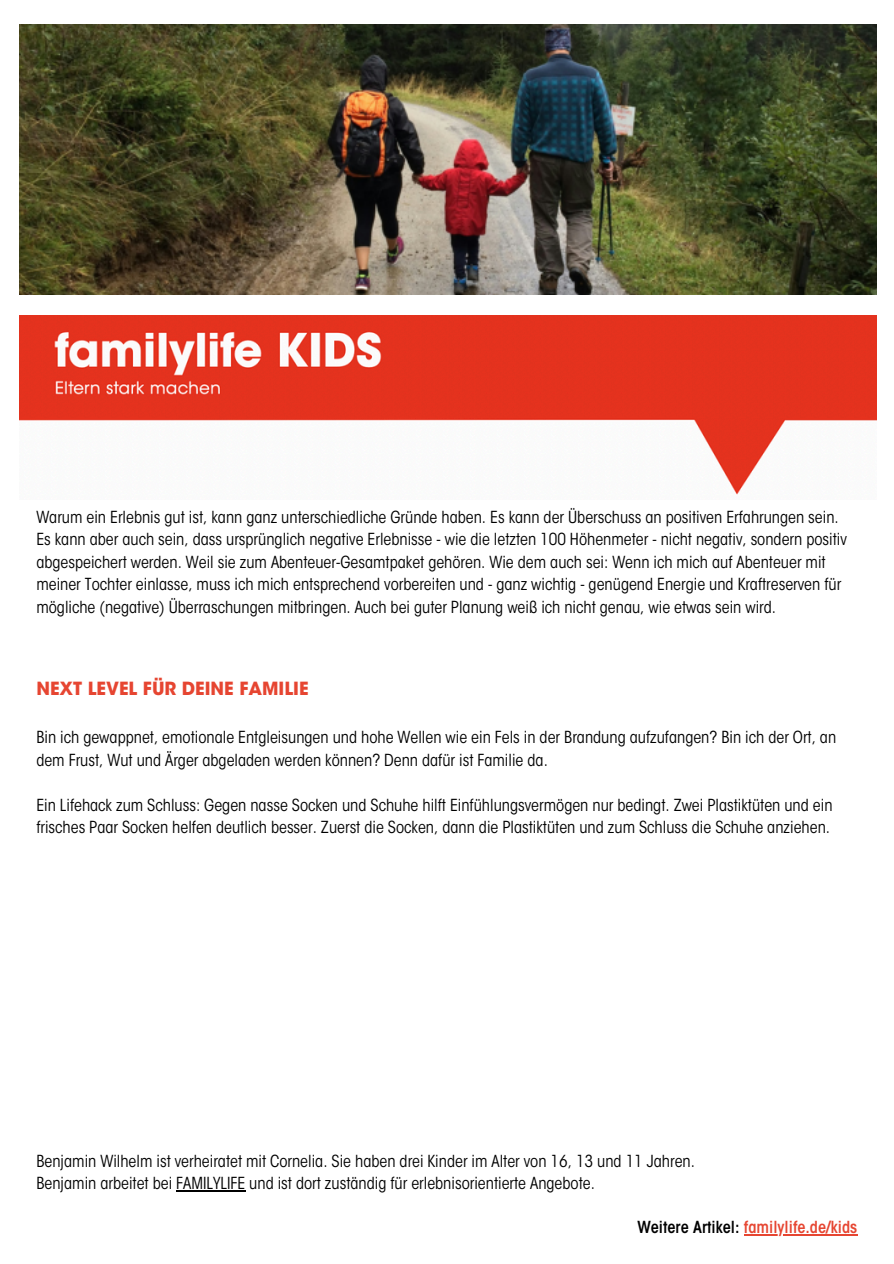
<style>
.page{position:relative;width:894px;height:1264px;background:#fff}
.page>*{position:absolute;margin:0;border:0;box-sizing:border-box;transform-origin:0 0}
.t1{font:700 18px "ITC Avant Garde Std";color:#e64531}
.t2{font:condensed 16.5px/22.5px "ITC Avant Garde Std";color:#000}
.t3{font:600 condensed 16.5px "ITC Avant Garde Std";color:#e64531}
.s1{color:#000}
</style>
<div class="page">
<img style="left:20px;top:316px;width:856px;height:179px">
<hr style="left:176px;top:1190px;width:69px;height:1px;background:#000">
<hr style="left:743px;top:1233px;width:114px;height:2px;background:#e64531">
<img style="left:20px;top:24px;width:856px;height:270px">
<p class="t2" style="left:36px;top:507px;width:811px">Warum ein Erlebnis gut ist, kann ganz unterschiedliche Gründe haben. Es kann der Überschuss an positiven Erfahrungen sein.<br>Es kann aber auch sein, dass ursprünglich negative Erlebnisse - wie die letzten 100 Höhenmeter - nicht negativ, sondern positiv abgespeichert werden. Weil sie zum Abenteuer-Gesamtpaket gehören. Wie dem auch sei: Wenn ich mich auf Abenteuer mit meiner Tochter einlasse, muss ich mich entsprechend vorbereiten und - ganz wichtig - genügend Energie und Kraftreserven für mögliche (negative) Überraschungen mitbringen. Auch bei guter Planung weiß ich nicht genau, wie etwas sein wird.</p>
<p class="t1" style="left:36px;top:681px;width:273px">NEXT LEVEL FÜR DEINE FAMILIE</p>
<h1 class="t2" style="left:36px;top:728px;width:801px">Bin ich gewappnet, emotionale Entgleisungen und hohe Wellen wie ein Fels in der Brandung aufzufangen? Bin ich der Ort, an dem Frust, Wut und Ärger abgeladen werden können? Denn dafür ist Familie da.</h1>
<p class="t2" style="left:36px;top:795px;width:797px">Ein Lifehack zum Schluss: Gegen nasse Socken und Schuhe hilft Einfühlungsvermögen nur bedingt. Zwei Plastiktüten und ein frisches Paar Socken helfen deutlich besser. Zuerst die Socken, dann die Plastiktüten und zum Schluss die Schuhe anziehen.</p>
<p class="t2" style="left:36px;top:1151px;width:660px">Benjamin Wilhelm ist verheiratet mit Cornelia. Sie haben drei Kinder im Alter von 16, 13 und 11 Jahren.</p>
<p class="t2" style="left:36px;top:1173px;width:560px">Benjamin arbeitet bei FAMILYLIFE und ist dort zuständig für erlebnisorientierte Angebote.</p>
<p class="t3" style="left:637px;top:1220px;width:221px"><span class="s1">Weitere Artikel:</span> familylife.de/kids</p>
</div>
